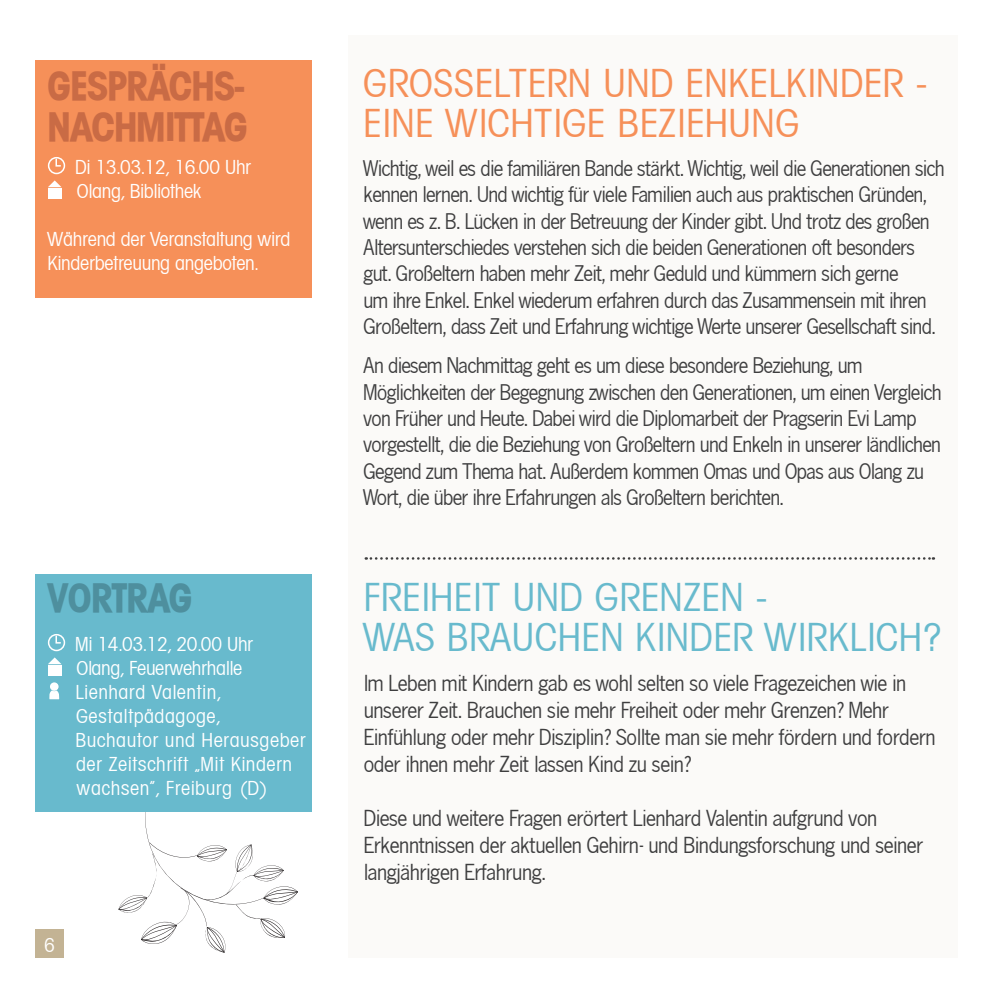
<style>
.page{position:relative;width:993px;height:993px;background:#fff}
.page>*{position:absolute;margin:0;border:0;box-sizing:border-box;transform-origin:0 0}
.t1{font:40px "Avantage Condensed Normal";letter-spacing:.03em;color:#f69059}
.t2{font:40px/40px "Avantage Condensed Normal";letter-spacing:.03em;color:#68bacd}
.t3{font:700 condensed 40px/41.2px "Avantage";color:#c96b45}
.t4{font:700 condensed 40px "Avantage";color:#4e8f9e}
.t5{font:22.5px/27px "Nango Normal";color:#3e3e3f}
.t6{font:22px/26.5px "Nango Normal";letter-spacing:-.01em;color:#3e3e3f}
.t7{font:20px/24px "Avantage Condensed Normal";letter-spacing:.04em;color:#fff}
.t8{font:20px/24px "Avantage Condensed Normal";color:#fff}
</style>
<div class="page">
<div style="left:347px;top:35px;width:610px;height:922px;background:#fbfaf8"></div>
<svg style="left:118px;top:811px;width:180px;height:141px"></svg>
<svg style="left:365px;top:557px;width:568px;height:2px"></svg>
<div style="left:35px;top:928px;width:29px;height:29px;background:#c3b394"></div>
<div style="left:35px;top:574px;width:277px;height:237px;background:#68bacd"></div>
<div style="left:48px;top:633px;width:17px;height:18px;border:2px solid #fff;border-radius:50%"></div>
<svg style="left:55px;top:634px;width:7px;height:10px"></svg>
<div style="left:48px;top:664px;width:14px;height:11px;background:#fff"></div>
<svg style="left:48px;top:657px;width:13px;height:7px"></svg>
<svg style="left:49px;top:690px;width:11px;height:9px"></svg>
<div style="left:50px;top:682px;width:9px;height:8px;background:#fff;border-radius:50%"></div>
<div style="left:35px;top:60px;width:277px;height:238px;background:#f69059"></div>
<div style="left:48px;top:157px;width:17px;height:17px;border:2px solid #fff;border-radius:50%"></div>
<svg style="left:55px;top:158px;width:7px;height:9px"></svg>
<div style="left:48px;top:188px;width:14px;height:10px;background:#fff"></div>
<svg style="left:48px;top:180px;width:13px;height:7px"></svg>
<h1 class="t3" style="left:48px;top:65px;width:200px">GESPRÄCHS-<br>NACHMITTAG</h1>
<p class="t8" style="left:76px;top:155px;width:177px">Di 13.03.12, 16.00 Uhr<br>Olang, Bibliothek</p>
<p class="t8" style="left:48px;top:227px;width:244px">Während der Veranstaltung wird<br>Kinderbetreuung angeboten.</p>
<h1 class="t4" style="left:48px;top:574px;width:123px">VORTRAG</h1>
<p class="t7" style="left:76px;top:632px;width:231px">Mi 14.03.12, 20.00 Uhr<br>Olang, Feuerwehrhalle<br>Lienhard Valentin,<br>Gestaltpädagoge,<br>Buchautor und Herausgeber der Zeitschrift „Mit Kindern wachsen“, Freiburg (D)</p>
<p class="t8" style="left:44px;top:933px;width:12px">6</p>
<h1 class="t1" style="left:364px;top:60px;width:67px">GroSSel</h1>
<h1 class="t1" style="left:509px;top:60px;width:237px">tern und Enkelki</h1>
<h1 class="t1" style="left:816px;top:60px;width:111px">nder -</h1>
<h1 class="t1" style="left:364px;top:100px;width:294px">eine wichtige Bezieh</h1>
<h1 class="t1" style="left:729px;top:100px;width:67px">ung</h1>
<p class="t6" style="left:364px;top:155px;width:582px">Wichtig, weil es die familiären Bande stärkt. Wichtig, weil die Generationen sich kennen lernen. Und wichtig für viele Familien auch aus praktischen Gründen, wenn es z. B. Lücken in der Betreuung der Kinder gibt. Und trotz des großen Altersunterschiedes verstehen sich die beiden Generationen oft besonders gut. Großeltern haben mehr Zeit, mehr Geduld und kümmern sich gerne<br>um ihre Enkel. Enkel wiederum erfahren durch das Zusammensein mit ihren Großeltern, dass Zeit und Erfahrung wichtige Werte unserer Gesellschaft sind.</p>
<p class="t6" style="left:364px;top:352px;width:579px">An diesem Nachmittag geht es um diese besondere Beziehung, um Möglichkeiten der Begegnung zwischen den Generationen, um einen Vergleich von Früher und Heute. Dabei wird die Diplomarbeit der Pragserin Evi Lamp vorgestellt, die die Beziehung von Großeltern und Enkeln in unserer ländlichen Gegend zum Thema hat. Außerdem kommen Omas und Opas aus Olang zu Wort, die über ihre Erfahrungen als Großeltern berichten.</p>
<h1 class="t2" style="left:364px;top:577px;width:579px;text-indent:119px">t und Grenzen -<br>Was brauchen Kinder wirklich?</h1>
<p class="t5" style="left:364px;top:669px;width:572px">Im Leben mit Kindern gab es wohl selten so viele Fragezeichen wie in unserer Zeit. Brauchen sie mehr Freiheit oder mehr Grenzen? Mehr Einfühlung oder mehr Disziplin? Sollte man sie mehr fördern und fordern oder ihnen mehr Zeit lassen Kind zu sein?</p>
<p class="t5" style="left:364px;top:804px;width:560px">Diese und weitere Fragen erörtert Lienhard Valentin aufgrund von<br>Erkenntnissen der aktuellen Gehirn- und Bindungsforschung und seiner langjährigen Erfahrung.</p>
<h1 class="t2" style="left:364px;top:577px;width:55px">Freihei</h1>
</div>
